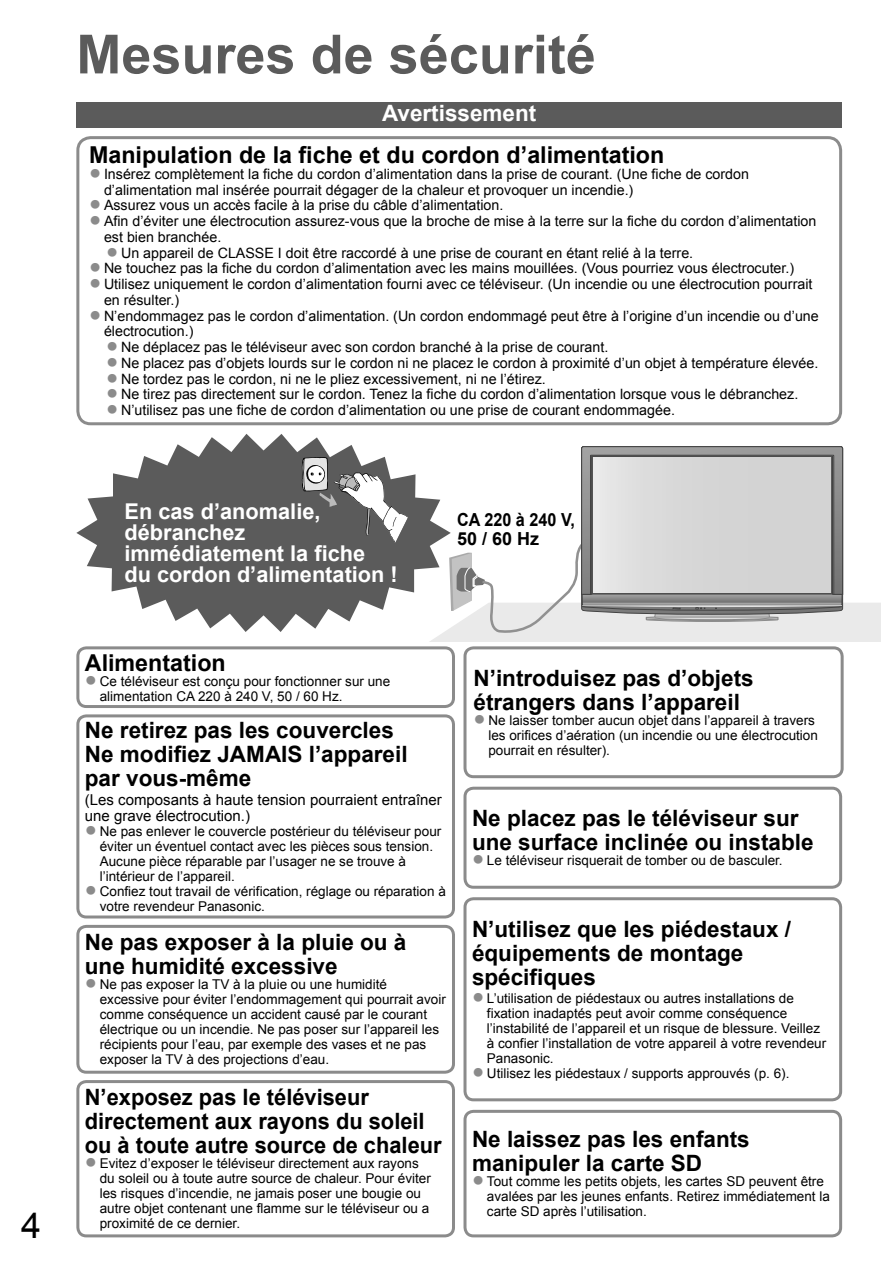
<style>
.page{position:relative;width:893px;height:1263px;background:#fff}
.page>*{position:absolute;margin:0;border:0;box-sizing:border-box;transform-origin:0 0}
.t1{font:700 54px "Arial";color:#5b5b5b}
.t2{font:36px "Arial";color:#000}
.t3{font:700 23.25px "Arial";color:#000}
.t4{font:700 22.5px/24px "Arial";color:#000}
.t5{font:700 22.5px "Arial";color:#fff}
.t6{font:700 21.75px/21px "Arial";color:#fff}
.t7{font:700 18px/19.5px "Arial";color:#000;scale:.9 1}
.t8{font:15px/15.8px "Arial";color:#000}
.t9{font:14.25px/15.8px "Arial";color:#000}
.t10{font:13.5px/15px "Arial";color:#000}
.s1{font-size:20.25px;color:#8b8b8b}
</style>
<div class="page">
<div style="left:76px;top:102px;width:766px;height:26px;background:#5b5b5b"></div>
<div style="left:76px;top:136px;width:766px;height:289px;border:3px solid #8b8b8b;border-radius:13px"></div>
<svg style="left:76px;top:434px;width:276px;height:198px;fill:#5b5b5b"></svg>
<svg style="left:302px;top:446px;width:578px;height:195px"></svg>
<div style="left:76px;top:646px;width:379px;height:62px;border:3px solid #8b8b8b;border-radius:9px"></div>
<div style="left:76px;top:714px;width:379px;height:205px;border:3px solid #8b8b8b;border-radius:9px"></div>
<div style="left:76px;top:925px;width:379px;height:149px;border:3px solid #8b8b8b;border-radius:9px"></div>
<div style="left:76px;top:1080px;width:379px;height:157px;border:3px solid #8b8b8b;border-radius:9px"></div>
<div style="left:463px;top:646px;width:380px;height:132px;border:3px solid #8b8b8b;border-radius:9px"></div>
<div style="left:463px;top:787px;width:379px;height:102px;border:3px solid #8b8b8b;border-radius:9px"></div>
<div style="left:463px;top:897px;width:379px;height:204px;border:3px solid #8b8b8b;border-radius:9px"></div>
<div style="left:463px;top:1110px;width:379px;height:127px;border:3px solid #8b8b8b;border-radius:9px"></div>
<h2 class="t2" style="left:21px;top:1206px;width:22px">4</h2>
<h1 class="t1" style="left:76px;top:25px;width:521px">Mesures de sécurité</h1>
<h3 class="t5" style="left:382px;top:100px;width:156px">Avertissement</h3>
<h3 class="t3" style="left:89px;top:142px;width:576px">Manipulation de la fiche et du cordon d’alimentation</h3>
<p class="t9" style="left:104px;top:166px;width:646px;text-indent:-15px"><span class="s1">●</span> Insérez complètement la fiche du cordon d’alimentation dans la prise de courant. (Une fiche de cordon d’alimentation mal insérée pourrait dégager de la chaleur et provoquer un incendie.)</p>
<p class="t9" style="left:89px;top:198px;width:416px"><span class="s1">●</span> Assurez vous un accès facile à la prise du câble d’alimentation.</p>
<p class="t9" style="left:104px;top:213px;width:714px;text-indent:-15px"><span class="s1">●</span> Afin d’éviter une électrocution assurez-vous que la broche de mise à la terre sur la fiche du cordon d’alimentation est bien branchée.</p>
<p class="t9" style="left:106px;top:245px;width:588px"><span class="s1">●</span> Un appareil de CLASSE I doit être raccordé à une prise de courant en étant relié à la terre.</p>
<p class="t9" style="left:89px;top:261px;width:706px"><span class="s1">●</span> Ne touchez pas la fiche du cordon d’alimentation avec les mains mouillées. (Vous pourriez vous électrocuter.)</p>
<p class="t9" style="left:104px;top:276px;width:710px;text-indent:-15px"><span class="s1">●</span> Utilisez uniquement le cordon d’alimentation fourni avec ce téléviseur. (Un incendie ou une électrocution pourrait en résulter.)</p>
<p class="t9" style="left:104px;top:308px;width:716px;text-indent:-15px"><span class="s1">●</span> N’endommagez pas le cordon d’alimentation. (Un cordon endommagé peut être à l’origine d’un incendie ou d’une électrocution.)</p>
<p class="t9" style="left:106px;top:339px;width:503px"><span class="s1">●</span> Ne déplacez pas le téléviseur avec son cordon branché à la prise de courant.</p>
<p class="t9" style="left:106px;top:355px;width:713px"><span class="s1">●</span> Ne placez pas d’objets lourds sur le cordon ni ne placez le cordon à proximité d’un objet à température élevée.</p>
<p class="t9" style="left:106px;top:371px;width:441px"><span class="s1">●</span> Ne tordez pas le cordon, ni ne le pliez excessivement, ni ne l’étirez.</p>
<p class="t9" style="left:106px;top:387px;width:693px"><span class="s1">●</span> Ne tirez pas directement sur le cordon. Tenez la fiche du cordon d’alimentation lorsque vous le débranchez.</p>
<p class="t9" style="left:106px;top:402px;width:570px"><span class="s1">●</span> N’utilisez pas une fiche de cordon d’alimentation ou une prise de courant endommagée.</p>
<h3 class="t6" style="left:125px;top:501px;width:275px">En cas d’anomalie, débranchez immédiatement la fiche<br>du cordon d’alimentation !</h3>
<h3 class="t7" style="left:457px;top:510px;width:132px">CA 220 à 240 V,<br>50 / 60 Hz</h3>
<h3 class="t3" style="left:85px;top:650px;width:142px">Alimentation</h3>
<p class="t10" style="left:100px;top:673px;width:292px;text-indent:-15px"><span class="s1">●</span> Ce téléviseur est conçu pour fonctionner sur une alimentation CA 220 à 240 V, 50 / 60 Hz.</p>
<h3 class="t4" style="left:85px;top:719px;width:324px">Ne retirez pas les couvercles<br>Ne modifiez JAMAIS l’appareil par vous-même</h3>
<p class="t8" style="left:85px;top:792px;width:358px">(Les composants à haute tension pourraient entraîner une grave électrocution.)</p>
<p class="t10" style="left:100px;top:824px;width:343px;text-indent:-15px"><span class="s1">●</span> Ne pas enlever le couvercle postérieur du téléviseur pour éviter un éventuel contact avec les pièces sous tension.<br>Aucune pièce réparable par l’usager ne se trouve à l’intérieur de l’appareil.</p>
<p class="t10" style="left:100px;top:884px;width:347px;text-indent:-15px"><span class="s1">●</span> Confiez tout travail de vérification, réglage ou réparation à votre revendeur Panasonic.</p>
<h3 class="t4" style="left:85px;top:931px;width:323px">Ne pas exposer à la pluie ou à une humidité excessive</h3>
<p class="t10" style="left:100px;top:977px;width:347px;text-indent:-15px"><span class="s1">●</span> Ne pas exposer la TV à la pluie ou une humidité excessive pour éviter l’endommagement qui pourrait avoir comme conséquence un accident causé par le courant électrique ou un incendie. Ne pas poser sur l’appareil les récipients pour l’eau, par exemple des vases et ne pas exposer la TV à des projections d’eau.</p>
<h3 class="t4" style="left:85px;top:1086px;width:358px">N’exposez pas le téléviseur directement aux rayons du soleil ou à toute autre source de chaleur</h3>
<p class="t10" style="left:100px;top:1156px;width:332px;text-indent:-15px"><span class="s1">●</span> Evitez d’exposer le téléviseur directement aux rayons du soleil ou à toute autre source de chaleur. Pour éviter les risques d’incendie, ne jamais poser une bougie ou autre objet contenant une flamme sur le téléviseur ou a proximité de ce dernier.</p>
<h3 class="t4" style="left:473px;top:666px;width:282px">N’introduisez pas d’objets étrangers dans l’appareil</h3>
<p class="t10" style="left:488px;top:713px;width:331px;text-indent:-15px"><span class="s1">●</span> Ne laisser tomber aucun objet dans l’appareil à travers les orifices d’aération (un incendie ou une électrocution pourrait en résulter).</p>
<h3 class="t4" style="left:472px;top:807px;width:343px">Ne placez pas le téléviseur sur une surface inclinée ou instable</h3>
<p class="t10" style="left:472px;top:853px;width:312px"><span class="s1">●</span> Le téléviseur risquerait de tomber ou de basculer.</p>
<h3 class="t4" style="left:472px;top:917px;width:320px">N’utilisez que les piédestaux / équipements de montage spécifiques</h3>
<p class="t10" style="left:487px;top:991px;width:341px;text-indent:-15px"><span class="s1">●</span> L’utilisation de piédestaux ou autres installations de fixation inadaptés peut avoir comme conséquence l’instabilité de l’appareil et un risque de blessure. Veillez à confier l’installation de votre appareil à votre revendeur Panasonic.</p>
<p class="t10" style="left:472px;top:1066px;width:319px"><span class="s1">●</span> Utilisez les piédestaux / supports approuvés (p. 6).</p>
<h3 class="t4" style="left:472px;top:1128px;width:279px">Ne laissez pas les enfants manipuler la carte SD</h3>
<p class="t10" style="left:487px;top:1174px;width:344px;text-indent:-15px"><span class="s1">●</span> Tout comme les petits objets, les cartes SD peuvent être avalées par les jeunes enfants. Retirez immédiatement la carte SD après l’utilisation.</p>
</div>
